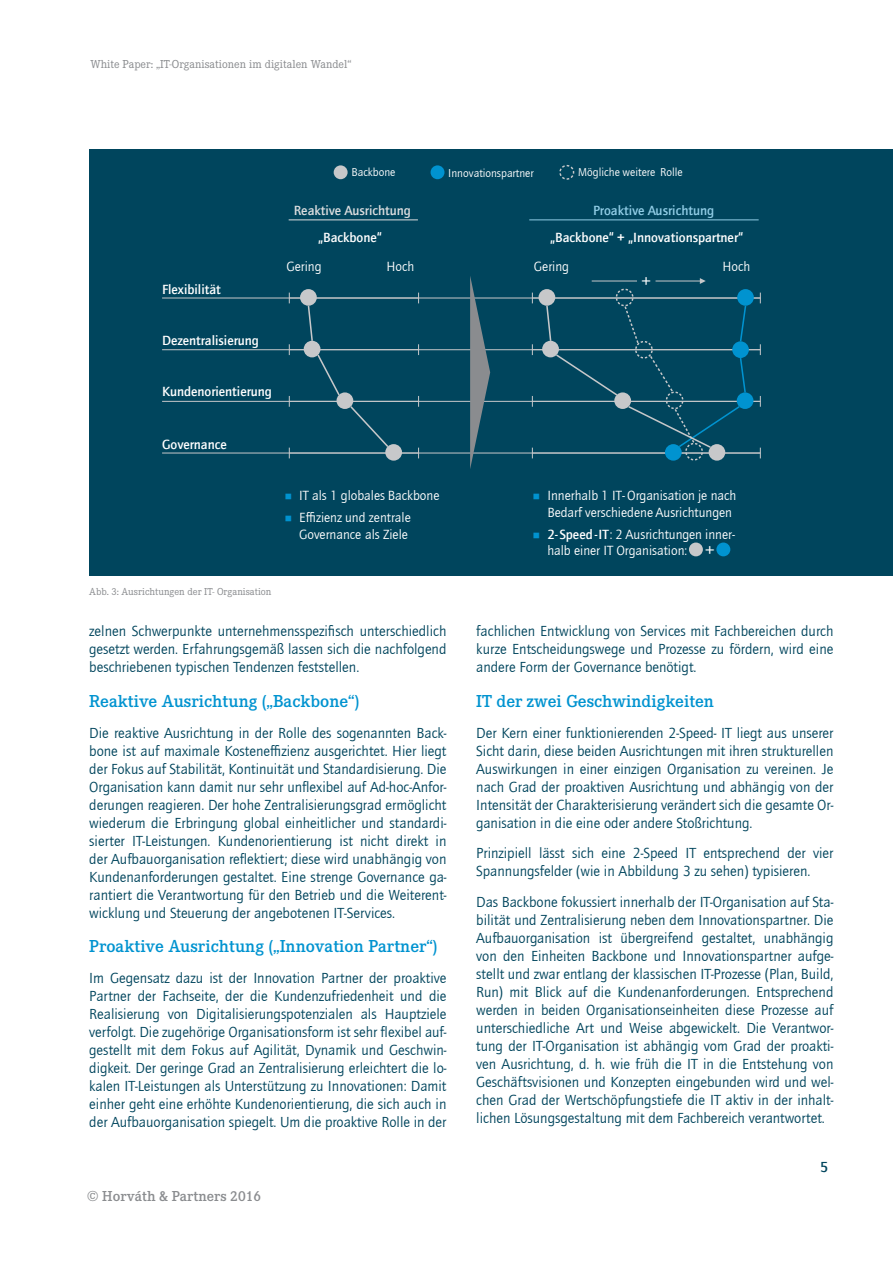
<style>
.page{position:relative;width:893px;height:1263px;background:#fff}
.page>*{position:absolute;margin:0;border:0;box-sizing:border-box;transform-origin:0 0}
.Fließtext{font:600 18px "Corporate E";color:#0093d0}
.t1{font:17.55px "Quay Sans ITC Com";color:#fff}
.Fließtext-2{font:15px/18px "Quay Sans ITC Com";color:#00455d;text-align:justify}
.t2{font:600 15px "Corporate E";color:#8a8c8f}
.t3{font:500 15px "Quay Sans ITC Com";color:#00455d}
.t4{font:13.65px/16.4px "Quay Sans ITC Com";color:#fff}
.t5{font:500 13.65px "Quay Sans ITC Com";color:#fff}
.t6{font:500 13.65px "Quay Sans ITC Com";color:#91cde6}
.t7{font:500 13.65px "Quay Sans ITC Com";color:#dcdddf}
.t8{font:12px "Corporate E";color:#8a8c8f}
.t9{font:11.7px "Quay Sans ITC Com";color:#fff}
.Bildunterschrift{font:10.5px "Corporate E";color:#8a8c8f}
.s1{color:#0093d0}
.s2{font-weight:500}
</style>
<div class="page">
<div style="left:89px;top:150px;width:804px;height:426px;background:#00455d"></div>
<hr style="left:162px;top:453px;width:598px;height:1px;background:#c7c8ca">
<hr style="left:162px;top:401px;width:598px;height:1px;background:#c7c8ca">
<hr style="left:162px;top:349px;width:598px;height:1px;background:#c7c8ca">
<hr style="left:162px;top:298px;width:598px;height:1px;background:#c7c8ca">
<div style="left:385px;top:444px;width:17px;height:17px;background:#c7c8ca;border-radius:50%"></div>
<div style="left:300px;top:289px;width:17px;height:17px;background:#c7c8ca;border-radius:50%"></div>
<div style="left:304px;top:341px;width:16px;height:16px;background:#c7c8ca;border-radius:50%"></div>
<div style="left:336px;top:392px;width:17px;height:17px;background:#c7c8ca;border-radius:50%"></div>
<svg style="left:307px;top:304px;width:7px;height:38px"></svg>
<svg style="left:349px;top:404px;width:41px;height:45px"></svg>
<svg style="left:316px;top:353px;width:25px;height:44px"></svg>
<div style="left:334px;top:165px;width:14px;height:14px;background:#c7c8ca;border-radius:50%"></div>
<svg style="left:559px;top:165px;width:15px;height:15px"></svg>
<div style="left:431px;top:165px;width:13px;height:14px;background:#0093d0;border-radius:50%"></div>
<svg style="left:470px;top:276px;width:20px;height:193px"></svg>
<div style="left:689px;top:542px;width:14px;height:14px;background:#c7c8ca;border-radius:50%"></div>
<div style="left:716px;top:542px;width:14px;height:14px;background:#0093d0;border-radius:50%"></div>
<div style="left:737px;top:289px;width:17px;height:17px;background:#0093d0;border-radius:50%"></div>
<svg style="left:732px;top:341px;width:17px;height:17px"></svg>
<div style="left:737px;top:392px;width:16px;height:17px;background:#0093d0;border-radius:50%"></div>
<hr style="left:289px;top:219px;width:129px;height:1px;background:#dcdddf">
<hr style="left:529px;top:219px;width:230px;height:1px;background:#91cde6">
<svg style="left:538px;top:289px;width:17px;height:17px"></svg>
<svg style="left:542px;top:341px;width:17px;height:16px"></svg>
<svg style="left:545px;top:278px;width:202px;height:182px"></svg>
<hr style="left:592px;top:281px;width:45px;height:1px;background:#c7c8ca">
<p class="t8" style="left:90px;top:56px;width:263px">White Paper: „IT-Organisationen im digitalen Wandel“</p>
<p class="t9" style="left:351px;top:165px;width:46px">Backbone</p>
<p class="t9" style="left:448px;top:166px;width:87px">Innovationspartner</p>
<p class="t9" style="left:578px;top:165px;width:106px">Mögliche weitere Rolle</p>
<p class="t7" style="left:294px;top:202px;width:119px">Reaktive Ausrichtung</p>
<p class="t5" style="left:318px;top:229px;width:65px">„Backbone“</p>
<p class="t5" style="left:162px;top:281px;width:60px">Flexibilität</p>
<p class="t4" style="left:286px;top:259px;width:37px">Gering</p>
<p class="t4" style="left:387px;top:259px;width:29px">Hoch</p>
<p class="t5" style="left:162px;top:332px;width:98px">Dezentralisierung</p>
<p class="t5" style="left:162px;top:383px;width:111px">Kundenorientierung</p>
<p class="t5" style="left:162px;top:437px;width:66px">Governance</p>
<p class="t4" style="left:285px;top:487px;width:156px"><span class="s1">■</span> IT als 1 globales Backbone</p>
<p class="t4" style="left:285px;top:510px;width:128px;text-align:right"><span class="s1">■</span> Effizienz und zentrale<br>Governance als Ziele</p>
<p class="Bildunterschrift" style="left:89px;top:584px;width:184px">Abb. 3: Ausrichtungen der IT- Organisation</p>
<p class="Fließtext-2" style="left:89px;top:622px;width:359px">zelnen Schwerpunkte unternehmensspezifisch unterschiedlich gesetzt werden. Erfahrungsgemäß lassen sich die nachfolgend beschriebenen typischen Tendenzen feststellen.</p>
<p class="Fließtext" style="left:89px;top:689px;width:272px">Reaktive Ausrichtung („Backbone“)</p>
<p class="Fließtext-2" style="left:89px;top:723px;width:359px">Die reaktive Ausrichtung in der Rolle des sogenannten Back&shy;bone ist auf maximale Kosteneffizienz ausgerichtet. Hier liegt der Fokus auf Stabilität, Kontinuität und Standardisierung. Die Organisation kann damit nur sehr unflexibel auf Ad-hoc-Anfor&shy;derungen reagieren. Der hohe Zentralisierungsgrad ermöglicht wiederum die Erbringung global einheitlicher und standardi&shy;sierter IT-Leistungen. Kundenorientierung ist nicht direkt in der Aufbauorganisation reflektiert; diese wird unabhängig von Kundenanforderungen gestaltet. Eine strenge Governance ga&shy;rantiert die Verantwortung für den Betrieb und die Weiterent&shy;wicklung und Steuerung der angebotenen IT-Services.</p>
<p class="Fließtext" style="left:89px;top:934px;width:350px">Proaktive Ausrichtung („Innovation Partner“)</p>
<p class="Fließtext-2" style="left:89px;top:969px;width:359px">Im Gegensatz dazu ist der Innovation Partner der proaktive Partner der Fachseite, der die Kundenzufriedenheit und die Realisierung von Digitalisierungspotenzialen als Hauptziele verfolgt. Die zugehörige Organisationsform ist sehr flexibel auf&shy;gestellt mit dem Fokus auf Agilität, Dynamik und Geschwin&shy;digkeit. Der geringe Grad an Zentralisierung erleichtert die lo&shy;kalen IT-Leistungen als Unterstützung zu Innovationen: Damit einher geht eine erhöhte Kundenorientierung, die sich auch in der Aufbauorganisation spiegelt. Um die proaktive Rolle in der</p>
<p class="t2" style="left:87px;top:1186px;width:175px">© Horváth &amp; Partners 2016</p>
<p class="t6" style="left:593px;top:202px;width:123px">Proaktive Ausrichtung</p>
<p class="t5" style="left:550px;top:229px;width:195px">„Backbone“ + „Innovationspartner“</p>
<p class="t1" style="left:641px;top:271px;width:11px">+</p>
<p class="t4" style="left:534px;top:259px;width:37px">Gering</p>
<p class="t4" style="left:723px;top:259px;width:29px">Hoch</p>
<p class="t4" style="left:547px;top:487px;width:191px;text-indent:-15px"><span class="s1">■</span> Innerhalb 1 IT- Organisation je nach<br>Bedarf verschiedene Ausrichtungen</p>
<p class="t4" style="left:547px;top:526px;width:189px;text-indent:-15px"><span class="s1">■</span> <span class="s2">2- Speed -IT</span>: 2 Ausrichtungen inner&shy;halb einer IT Organisation:</p>
<p class="t1" style="left:705px;top:540px;width:11px">+</p>
<p class="Fließtext-2" style="left:476px;top:622px;width:359px">fachlichen Entwicklung von Services mit Fachbereichen durch kurze Entscheidungswege und Prozesse zu fördern, wird eine andere Form der Governance benötigt.</p>
<p class="Fließtext" style="left:476px;top:689px;width:239px">IT der zwei Geschwindigkeiten</p>
<p class="Fließtext-2" style="left:476px;top:723px;width:359px">Der Kern einer funktionierenden 2-Speed- IT liegt aus unserer Sicht darin, diese beiden Ausrichtungen mit ihren strukturellen Auswirkungen in einer einzigen Organisation zu vereinen. Je nach Grad der proaktiven Ausrichtung und abhängig von der Intensität der Charakterisierung verändert sich die gesamte Or&shy;ganisation in die eine oder andere Stoßrichtung.</p>
<p class="Fließtext-2" style="left:476px;top:844px;width:359px">Prinzipiell lässt sich eine 2-Speed IT entsprechend der vier<br>Spannungsfelder (wie in Abbildung 3 zu sehen) typisieren.</p>
<p class="Fließtext-2" style="left:476px;top:893px;width:359px">Das Backbone fokussiert innerhalb der IT-Organisation auf Sta&shy;bilität und Zentralisierung neben dem Innovationspartner. Die Aufbauorganisation ist übergreifend gestaltet, unabhängig von den Einheiten Backbone und Innovationspartner aufge&shy;stellt und zwar entlang der klassischen IT-Prozesse (Plan, Build, Run) mit Blick auf die Kundenanforderungen. Entsprechend werden in beiden Organisationseinheiten diese Prozesse auf unterschiedliche Art und Weise abgewickelt. Die Verantwor&shy;tung der IT-Organisation ist abhängig vom Grad der proakti&shy;ven Ausrichtung, d. h. wie früh die IT in die Entstehung von Geschäftsvisionen und Konzepten eingebunden wird und wel&shy;chen Grad der Wertschöpfungstiefe die IT aktiv in der inhalt&shy;lichen Lösungsgestaltung mit dem Fachbereich verantwortet.</p>
<p class="t3" style="left:820px;top:1158px;width:10px">5</p>
</div>
